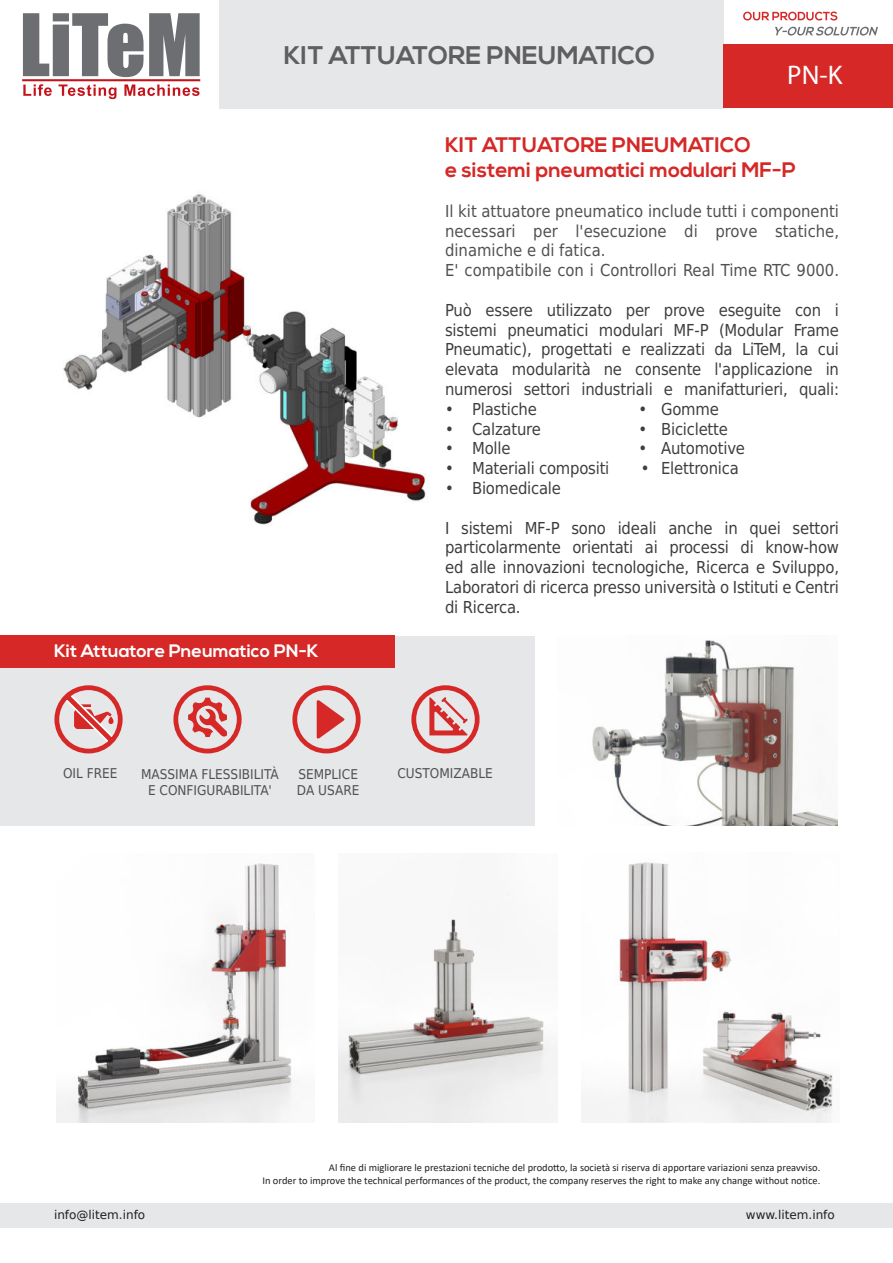
<style>
.page{position:relative;width:893px;height:1263px;background:#fff}
.page>*{position:absolute;margin:0;border:0;box-sizing:border-box;transform-origin:0 0}
.t1{font:27px "Myriad Pro";color:#fff}
.t2{font:700 25.5px "Nexa";color:#5f5f62}
.t3{font:700 21px/25.2px "Nexa";color:#d52827}
.t4{font:700 18px "Nexa";color:#fff}
.t5{font:16.5px/19.8px "DejaVu Sans Condensed";letter-spacing:-.015em;color:#3e3e3f;text-align:justify}
.t6{font:16.5px/19.8px "DejaVu Sans Condensed";letter-spacing:-.015em;color:#3c3c3b;text-align:justify}
.t7{font:16.5px/19.8px "DejaVu Sans Condensed";color:#505052}
.t8{font:13.5px/16.2px "DejaVu Sans Condensed";color:#505052;text-align:center}
.t9{font:12px "DejaVu Sans";color:#231f20}
.t10{font:10.5px/12.6px "Calibri";color:#231f20;text-align:right}
</style>
<div class="page">
<img style="left:63px;top:194px;width:363px;height:331px">
<div style="left:0;top:636px;width:534px;height:189px;background:#e6e7e9"></div>
<div style="left:0;top:636px;width:394px;height:32px;background:#d52827"></div>
<div style="left:0;top:1203px;width:893px;height:24px;background:#e6e7e9"></div>
<svg style="left:54px;top:685px;width:69px;height:69px"></svg>
<div style="left:173px;top:685px;width:69px;height:68px;border:5px solid #d52827;border-radius:50%"></div>
<svg style="left:188px;top:698px;width:39px;height:39px"></svg>
<div style="left:292px;top:685px;width:69px;height:68px;border:5px solid #d52827;border-radius:50%"></div>
<svg style="left:317px;top:700px;width:28px;height:38px"></svg>
<div style="left:411px;top:685px;width:69px;height:68px;border:5px solid #d52827;border-radius:50%"></div>
<svg style="left:429px;top:697px;width:39px;height:38px"></svg>
<img style="left:56px;top:863px;width:239px;height:260px">
<img style="left:338px;top:893px;width:219px;height:230px">
<img style="left:581px;top:862px;width:252px;height:260px">
<img style="left:592px;top:640px;width:245px;height:185px">
<div style="left:219px;top:0;width:504px;height:108px;background:#e6e7e9"></div>
<div style="left:723px;top:45px;width:170px;height:63px;background:#d52827"></div>
<svg style="left:743px;top:12px;width:94px;height:9px"></svg>
<svg style="left:775px;top:27px;width:103px;height:9px"></svg>
<svg style="left:23px;top:13px;width:177px;height:64px"></svg>
<hr style="left:22px;top:79px;width:178px;height:2px;background:#c4121a">
<svg style="left:23px;top:84px;width:29px;height:12px"></svg>
<svg style="left:59px;top:84px;width:57px;height:15px"></svg>
<svg style="left:124px;top:84px;width:76px;height:12px"></svg>
<h2 class="t2" style="left:284px;top:43px;width:373px">KIT ATTUATORE PNEUMATICO</h2>
<h1 class="t1" style="left:787px;top:59px;width:57px">PN-K</h1>
<p class="t4" style="left:54px;top:642px;width:266px">Kit Attuatore Pneumatico PN-K</p>
<p class="t3" style="left:445px;top:134px;width:352px">KIT ATTUATORE PNEUMATICO<br>e sistemi pneumatici modulari MF-P</p>
<p class="t7" style="left:445px;top:202px;width:395px">Il kit attuatore pneumatico include tutti i componenti necessari per l'esecuzione di prove statiche, dinamiche e di fatica.<br>E' compatibile con i Controllori Real Time RTC 9000.</p>
<p class="t5" style="left:445px;top:301px;width:395px">Può essere utilizzato per prove eseguite con i sistemi pneumatici modulari MF-P (Modular Frame Pneumatic), progettati e realizzati da LiTeM, la cui elevata modularità ne consente l'applicazione in numerosi settori industriali e manifatturieri, quali:</p>
<p class="t5" style="left:445px;top:400px;width:93px">• Plastiche</p>
<p class="t5" style="left:639px;top:400px;width:82px">• Gomme</p>
<p class="t5" style="left:445px;top:420px;width:97px">• Calzature</p>
<p class="t5" style="left:639px;top:420px;width:91px">• Biciclette</p>
<p class="t5" style="left:445px;top:440px;width:67px">• Molle</p>
<p class="t5" style="left:639px;top:440px;width:108px">• Automotive</p>
<p class="t5" style="left:445px;top:459px;width:166px">• Materiali compositi</p>
<p class="t5" style="left:641px;top:459px;width:100px">• Elettronica</p>
<p class="t5" style="left:445px;top:479px;width:117px">• Biomedicale</p>
<p class="t6" style="left:445px;top:519px;width:395px">I sistemi MF-P sono ideali anche in quei settori particolarmente orientati ai processi di know-how ed alle innovazioni tecnologiche, Ricerca e Sviluppo, Laboratori di ricerca presso università o Istituti e Centri di Ricerca.</p>
<p class="t8" style="left:63px;top:765px;width:56px">OIL FREE</p>
<p class="t8" style="left:141px;top:766px;width:139px">MASSIMA FLESSIBILITÀ<br>E CONFIGURABILITA'</p>
<p class="t8" style="left:297px;top:766px;width:64px;text-align:left">SEMPLICE<br>DA USARE</p>
<p class="t8" style="left:397px;top:765px;width:97px">CUSTOMIZABLE</p>
<p class="t10" style="left:262px;top:1161px;width:559px">Al fine di migliorare le prestazioni tecniche del prodotto, la società si riserva di apportare variazioni senza preavviso.<br>In order to improve the technical performances of the product, the company reserves the right to make any change without notice.</p>
<p class="t9" style="left:54px;top:1210px;width:93px">info@litem.info</p>
<p class="t9" style="left:746px;top:1210px;width:90px">www.litem.info</p>
</div>
